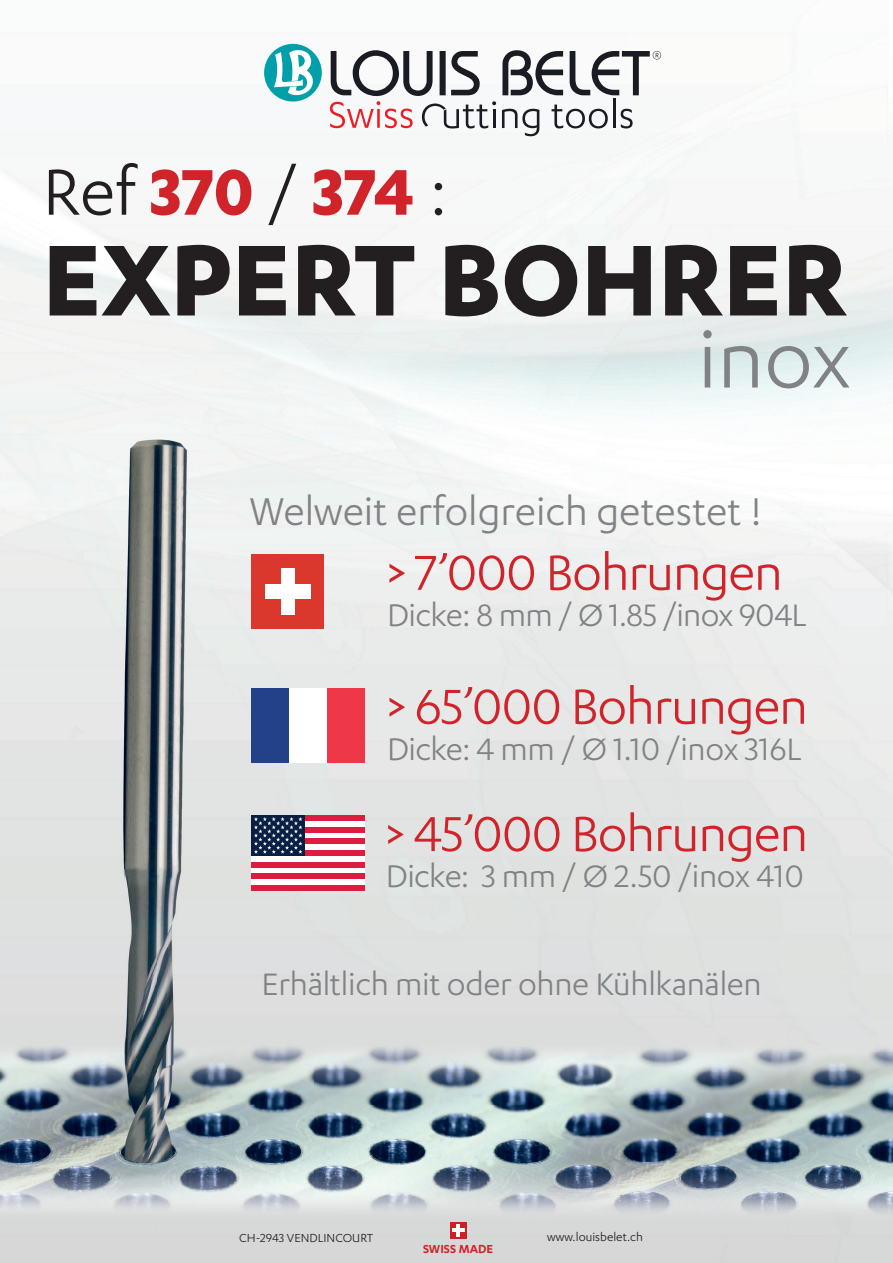
<style>
.page{position:relative;width:893px;height:1263px;background:#fff}
.page>*{position:absolute;margin:0;border:0;box-sizing:border-box;transform-origin:0 0}
.t1{font:700 117px "Karbon";color:#231f20}
.t2{font:93px "Karbon";color:#808285}
.t3{font:700 75px "Karbon";letter-spacing:-.005em;color:#d1232a}
.t4{font:57px "Karbon";letter-spacing:-.02em;color:#d1232a}
.t5{font:45px "Karbon";color:#808285}
.t6{font:36px "Karbon";letter-spacing:-.01em;color:#808285}
.t7{font:13.5px "Karbon";color:#231f20}
.t8{font:600 13.5px "Karbon";color:#d1232a}
.s1{font-weight:400;color:#231f20}
</style>
<div class="page">
<img style="left:0;top:43px;width:893px;height:1220px">
<div style="left:264px;top:44px;width:58px;height:58px;background:#009faa;border-radius:50%"></div>
<svg style="left:274px;top:48px;width:40px;height:49px"></svg>
<svg style="left:330px;top:50px;width:331px;height:86px"></svg>
<div style="left:450px;top:1222px;width:16px;height:16px;background:#d01e25"></div>
<hr style="left:456px;top:1224px;width:4px;height:12px;background:#fff">
<hr style="left:452px;top:1228px;width:12px;height:4px;background:#fff">
<div style="left:251px;top:554px;width:73px;height:75px;background:#da382c"></div>
<div style="left:265px;top:585px;width:45px;height:14px;background:#fff"></div>
<div style="left:281px;top:568px;width:13px;height:47px;background:#fff"></div>
<div style="left:327px;top:689px;width:38px;height:74px;background:#ee3847"></div>
<div style="left:251px;top:689px;width:76px;height:74px;background:#fff"></div>
<div style="left:251px;top:689px;width:38px;height:74px;background:#234188"></div>
<div style="left:251px;top:815px;width:114px;height:76px;background:#fff"></div>
<div style="left:251px;top:815px;width:114px;height:6px;background:#dc1d3f"></div>
<div style="left:251px;top:827px;width:114px;height:6px;background:#dc1d3f"></div>
<div style="left:251px;top:838px;width:114px;height:6px;background:#dc1d3f"></div>
<div style="left:251px;top:850px;width:114px;height:6px;background:#dc1d3f"></div>
<div style="left:251px;top:862px;width:114px;height:5px;background:#dc1d3f"></div>
<div style="left:251px;top:873px;width:114px;height:6px;background:#dc1d3f"></div>
<div style="left:251px;top:885px;width:114px;height:6px;background:#dc1d3f"></div>
<div style="left:251px;top:815px;width:54px;height:41px;background:#081e43"></div>
<svg style="left:254px;top:817px;width:48px;height:37px"></svg>
<h3 class="t3" style="left:43px;top:149px;width:406px"><span class="s1">Ref</span> 370 <span class="s1">/</span> 374 <span class="s1">:</span></h3>
<h1 class="t1" style="left:43px;top:213px;width:806px">EXPERT BOHRER</h1>
<h2 class="t2" style="left:698px;top:308px;width:154px">inox</h2>
<p class="t5" style="left:250px;top:487px;width:514px">Welweit erfolgreich getestet !</p>
<h3 class="t4" style="left:387px;top:541px;width:397px">&gt; 7’000 Bohrungen</h3>
<p class="t6" style="left:387px;top:595px;width:421px">Dicke: 8 mm / Ø 1.85 /inox 904L</p>
<h3 class="t4" style="left:387px;top:675px;width:422px">&gt; 65’000 Bohrungen</h3>
<p class="t6" style="left:387px;top:729px;width:416px">Dicke: 4 mm / Ø 1.10 /inox 316L</p>
<h3 class="t4" style="left:386px;top:802px;width:424px">&gt; 45’000 Bohrungen</h3>
<p class="t6" style="left:386px;top:856px;width:420px">Dicke: 3 mm / Ø 2.50 /inox 410</p>
<p class="t6" style="left:261px;top:964px;width:502px">Erhältlich mit oder ohne Kühlkanälen</p>
<p class="t7" style="left:239px;top:1230px;width:136px">CH-2943 VENDLINCOURT</p>
<p class="t7" style="left:547px;top:1230px;width:97px">www.louisbelet.ch</p>
<p class="t8" style="left:423px;top:1241px;width:72px">SWISS MADE</p>
</div>
